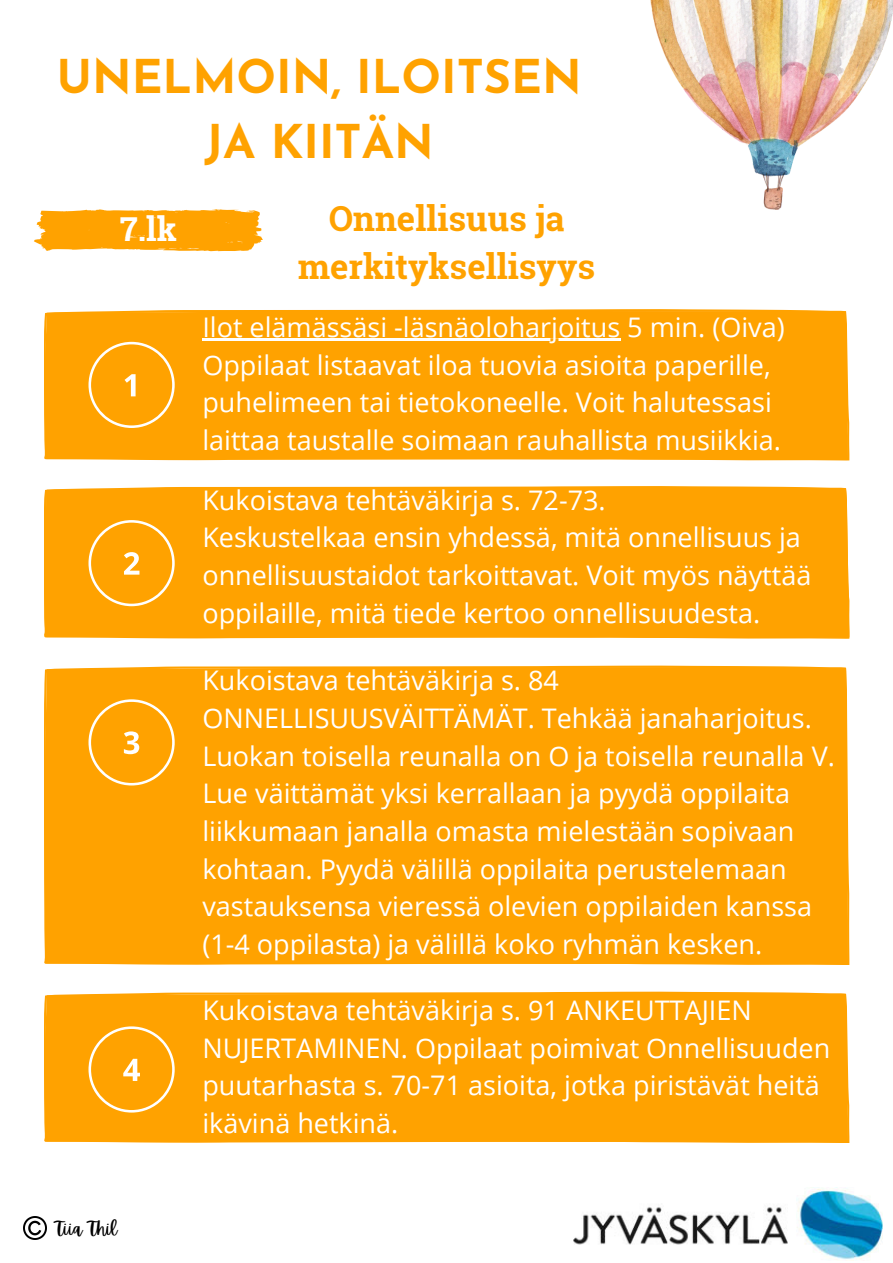
<style>
.page{position:relative;width:893px;height:1263px;background:#fff}
.page>*{position:absolute;margin:0;border:0;box-sizing:border-box;transform-origin:0 0}
.t1{font:700 46.5px/64.7px "Josefin Sans";color:#ffa200;text-align:center}
.t2{font:700 34.5px/47.8px "Roboto Slab";color:#ffa200;text-align:center}
.t3{font:700 33px "Roboto Slab";color:#fff}
.t4{font:27px/37.7px "Open Sans";color:#fff}
.t5{font:18px "Apricots";color:#000}
</style>
<div class="page">
<div style="left:44px;top:666px;width:805px;height:299px;background:#ffa200"></div>
<div style="left:44px;top:992px;width:805px;height:151px;background:#ffa200"></div>
<div style="left:44px;top:487px;width:805px;height:152px;background:#ffa200"></div>
<div style="left:44px;top:309px;width:805px;height:152px;background:#ffa200"></div>
<svg style="left:88px;top:342px;width:87px;height:86px;background:#ffab1b"></svg>
<svg style="left:88px;top:520px;width:87px;height:86px;background:#ffac1d"></svg>
<svg style="left:88px;top:699px;width:87px;height:86px;background:#ffac1d"></svg>
<svg style="left:88px;top:1026px;width:87px;height:86px;background:#ffac1d"></svg>
<svg style="left:34px;top:209px;width:229px;height:42px;background:#ffac1c"></svg>
<hr style="left:202px;top:338px;width:185px;height:3px;background:#fff">
<hr style="left:387px;top:338px;width:233px;height:3px;background:#fff">
<img style="left:574px;top:1187px;width:308px;height:74px">
<img style="left:650px;top:0;width:243px;height:209px">
<img style="left:24px;top:1216px;width:23px;height:23px">
<p class="t1" style="left:57px;top:49px;width:526px">UNELMOIN, ILOITSEN<br>JA KIITÄN</p>
<p class="t2" style="left:298px;top:194px;width:299px">Onnellisuus ja merkityksellisyys</p>
<h3 class="t4" style="left:202px;top:308px;width:584px">Ilot elämässäsi -läsnäoloharjoitus 5 min. (Oiva)</h3>
<h3 class="t4" style="left:202px;top:345px;width:580px">Oppilaat listaavat iloa tuovia asioita paperille, puhelimeen tai tietokoneelle. Voit halutessasi laittaa taustalle soimaan rauhallista musiikkia.</h3>
<h1 class="t3" style="left:120px;top:206px;width:58px">7.lk</h1>
<h2 class="t4" style="left:202px;top:480px;width:610px">Kukoistava tehtäväkirja s. 72-73.<br>Keskustelkaa ensin yhdessä, mitä onnellisuus ja onnellisuustaidot tarkoittavat. Voit myös näyttää oppilaille, mitä tiede kertoo onnellisuudesta.</h2>
<p class="t5" style="left:55px;top:1218px;width:63px">Tiia Thil</p>
<p class="t4" style="left:202px;top:661px;width:634px">Kukoistava tehtäväkirja s. 84<br>ONNELLISUUSVÄITTÄMÄT. Tehkää janaharjoitus.<br>Luokan toisella reunalla on O ja toisella reunalla V.<br>Lue väittämät yksi kerrallaan ja pyydä oppilaita liikkumaan janalla omasta mielestään sopivaan kohtaan. Pyydä välillä oppilaita perustelemaan vastauksensa vieressä olevien oppilaiden kanssa (1-4 oppilasta) ja välillä koko ryhmän kesken.</p>
<h2 class="t4" style="left:202px;top:990px;width:629px">Kukoistava tehtäväkirja s. 91 ANKEUTTAJIEN NUJERTAMINEN. Oppilaat poimivat Onnellisuuden puutarhasta s. 70-71 asioita, jotka piristävät heitä ikävinä hetkinä.</h2>
</div>
